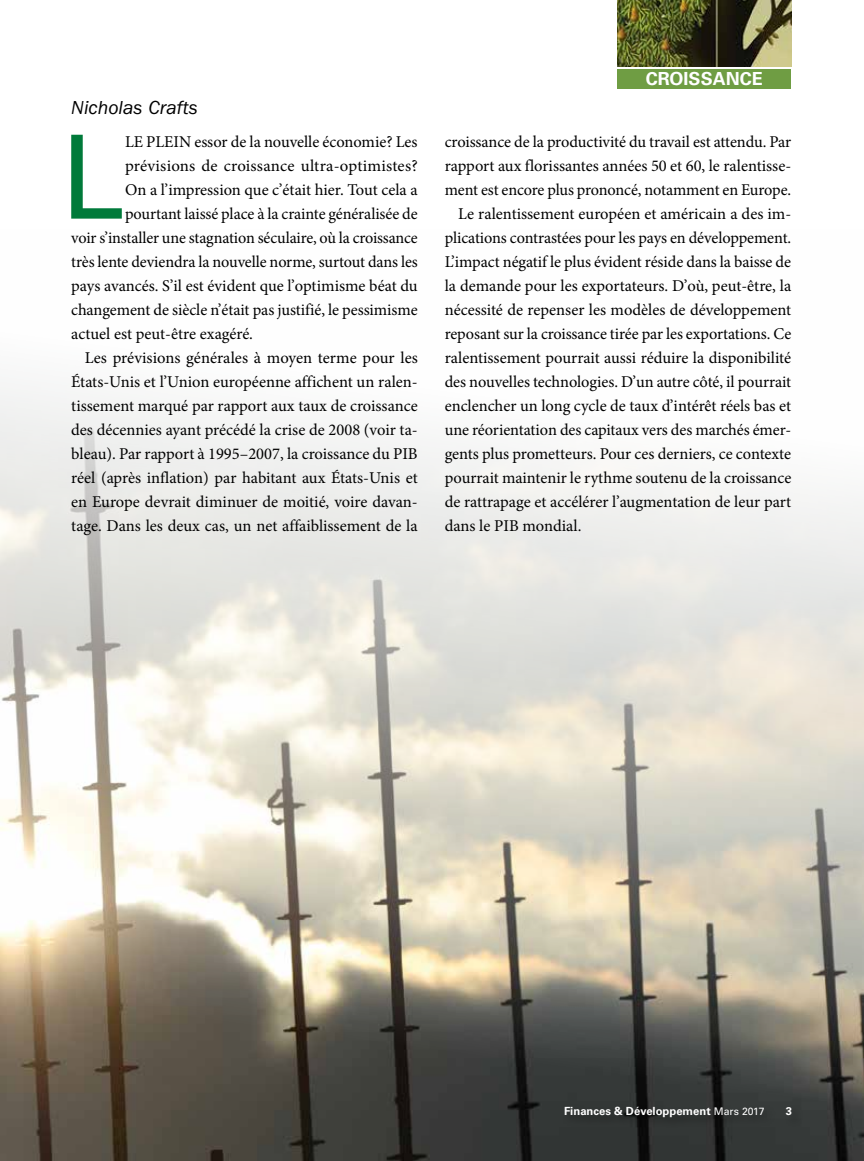
<style>
.page{position:relative;width:864px;height:1161px;background:#fff}
.page>*{position:absolute;margin:0;border:0;box-sizing:border-box;transform-origin:0 0}
.t1{font:116.25px "Univers LT Std";color:#007a3a}
.t2{font:italic 19.5px "ITC Franklin Gothic Std";color:#000}
.t3{font:700 18px "Univers LT Std";color:#fff}
.t4{font:16.5px "Minion Pro";letter-spacing:-.005em;color:#000}
.t5{font:700 11.25px "Univers LT Std";color:#fff}
.s1{font-weight:400;font-size:10.5px}
</style>
<div class="page">
<img style="left:0;top:387px;width:864px;height:774px">
<img style="left:617px;top:0;width:174px;height:67px">
<div style="left:617px;top:69px;width:174px;height:20px;background:#6f9d43"></div>
<div style="left:561px;top:1103px;width:243px;height:26px;background:#000;opacity:.4"></div>
<p class="t2" style="left:71px;top:97px;width:128px">Nicholas Crafts</p>
<h1 class="t1" style="left:60px;top:109px;width:66px">L</h1>
<p class="t4" style="left:125px;top:130px;width:294px">LE PLEIN essor de la nouvelle économie? Les</p>
<p class="t4" style="left:125px;top:154px;width:294px">prévisions de croissance ultra-optimistes?</p>
<p class="t4" style="left:125px;top:178px;width:294px">On a l’impression que c’était hier. Tout cela a</p>
<p class="t4" style="left:125px;top:202px;width:294px">pourtant laissé place à la crainte généralisée de</p>
<p class="t4" style="left:71px;top:226px;width:348px">voir s’installer une stagnation séculaire, où la croissance</p>
<p class="t4" style="left:71px;top:250px;width:348px">très lente deviendra la nouvelle norme, surtout dans les</p>
<p class="t4" style="left:71px;top:274px;width:348px">pays avancés. S’il est évident que l’optimisme béat du</p>
<p class="t4" style="left:71px;top:298px;width:348px">changement de siècle n’était pas justifié, le pessimisme</p>
<p class="t4" style="left:71px;top:322px;width:183px">actuel est peut-être exagéré.</p>
<p class="t4" style="left:85px;top:346px;width:335px">Les prévisions générales à moyen terme pour les</p>
<p class="t4" style="left:71px;top:370px;width:348px">États-Unis et l’Union européenne affichent un ralen-</p>
<p class="t4" style="left:71px;top:394px;width:348px">tissement marqué par rapport aux taux de croissance</p>
<p class="t4" style="left:71px;top:418px;width:348px">des décennies ayant précédé la crise de 2008 (voir ta-</p>
<p class="t4" style="left:71px;top:442px;width:348px">bleau). Par rapport à 1995–2007, la croissance du PIB</p>
<p class="t4" style="left:71px;top:466px;width:348px">réel (après inflation) par habitant aux États-Unis et</p>
<p class="t4" style="left:71px;top:490px;width:348px">en Europe devrait diminuer de moitié, voire davan-</p>
<p class="t4" style="left:71px;top:514px;width:348px">tage. Dans les deux cas, un net affaiblissement de la</p>
<p class="t3" style="left:646px;top:68px;width:118px">CROISSANCE</p>
<p class="t4" style="left:445px;top:130px;width:348px">croissance de la productivité du travail est attendu. Par</p>
<p class="t4" style="left:445px;top:154px;width:348px">rapport aux florissantes années 50 et 60, le ralentisse-</p>
<p class="t4" style="left:445px;top:178px;width:348px">ment est encore plus prononcé, notamment en Europe.</p>
<p class="t4" style="left:458px;top:202px;width:335px">Le ralentissement européen et américain a des im-</p>
<p class="t4" style="left:445px;top:226px;width:348px">plications contrastées pour les pays en développement.</p>
<p class="t4" style="left:445px;top:250px;width:348px">L’impact négatif le plus évident réside dans la baisse de</p>
<p class="t4" style="left:445px;top:274px;width:348px">la demande pour les exportateurs. D’où, peut-être, la</p>
<p class="t4" style="left:445px;top:298px;width:348px">nécessité de repenser les modèles de développement</p>
<p class="t4" style="left:445px;top:322px;width:348px">reposant sur la croissance tirée par les exportations. Ce</p>
<p class="t4" style="left:445px;top:346px;width:348px">ralentissement pourrait aussi réduire la disponibilité</p>
<p class="t4" style="left:445px;top:370px;width:348px">des nouvelles technologies. D’un autre côté, il pourrait</p>
<p class="t4" style="left:445px;top:394px;width:348px">enclencher un long cycle de taux d’intérêt réels bas et</p>
<p class="t4" style="left:445px;top:418px;width:348px">une réorientation des capitaux vers des marchés émer-</p>
<p class="t4" style="left:445px;top:442px;width:348px">gents plus prometteurs. Pour ces derniers, ce contexte</p>
<p class="t4" style="left:445px;top:466px;width:348px">pourrait maintenir le rythme soutenu de la croissance</p>
<p class="t4" style="left:445px;top:490px;width:348px">de rattrapage et accélérer l’augmentation de leur part</p>
<p class="t4" style="left:445px;top:514px;width:138px">dans le PIB mondial.</p>
<p class="t5" style="left:564px;top:1105px;width:202px">Finances &amp; Développement <span class="s1">Mars 2017</span></p>
<p class="t5" style="left:786px;top:1105px;width:8px">3</p>
</div>
